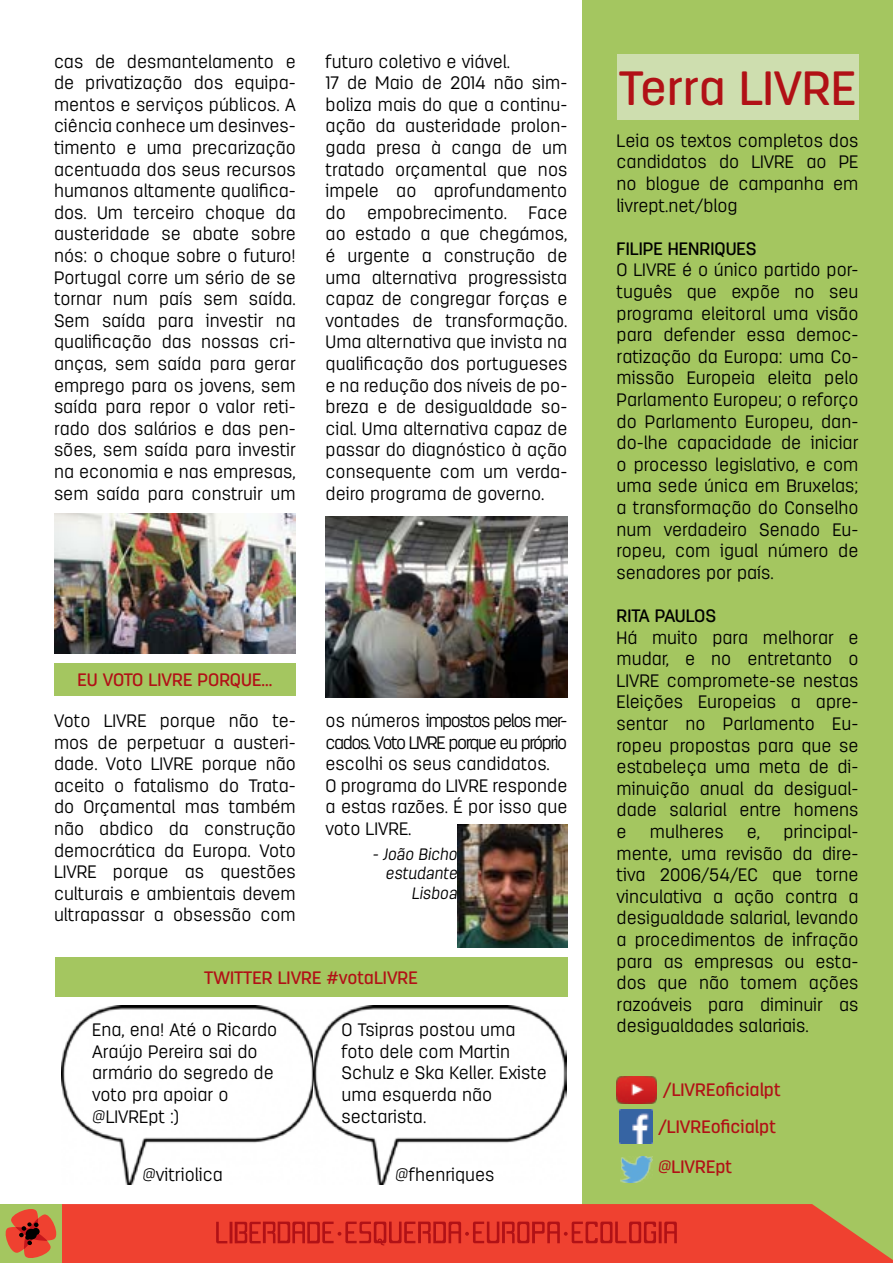
<style>
.page{position:relative;width:893px;height:1263px;background:#fff}
.page>*{position:absolute;margin:0;border:0;box-sizing:border-box;transform-origin:0 0}
.t1{font:500 48px "Antartida Rounded";color:#b11116}
.t2{font:300 18px/21.6px "Antartida Rounded";color:#000;text-align:justify}
.t3{font:500 18px "Antartida Rounded";color:#b11116}
.t4{font:500 18px "Antartida Rounded";color:#000}
.t5{font:italic 300 16.5px/19.8px "Antartida Rounded";color:#000;text-align:right}
</style>
<div class="page">
<div style="left:582px;top:0;width:311px;height:1263px;background:#a4c660"></div>
<img style="left:62px;top:1005px;width:504px;height:179px">
<div style="left:55px;top:958px;width:513px;height:39px;background:#a4c660"></div>
<div style="left:54px;top:663px;width:242px;height:32px;background:#a4c660"></div>
<svg style="left:62px;top:1204px;width:831px;height:59px;background:#ea4933"></svg>
<div style="left:0;top:1204px;width:62px;height:59px;background:#a4c660"></div>
<svg style="left:5px;top:1209px;width:52px;height:49px"></svg>
<svg style="left:216px;top:1222px;width:11px;height:21px"></svg>
<hr style="left:230px;top:1222px;width:2px;height:21px;background:#b11116">
<hr style="left:659px;top:1221px;width:3px;height:22px;background:#b11116">
<svg style="left:664px;top:1221px;width:13px;height:22px"></svg>
<svg style="left:235px;top:1221px;width:421px;height:24px;background:#d82f26"></svg>
<div style="left:617px;top:54px;width:241px;height:65px;background:#cedeaf"></div>
<img style="left:619px;top:1110px;width:33px;height:33px">
<img style="left:620px;top:1156px;width:32px;height:26px">
<img style="left:617px;top:1076px;width:39px;height:28px">
<img style="left:457px;top:824px;width:110px;height:123px">
<img style="left:326px;top:516px;width:241px;height:182px">
<img style="left:54px;top:514px;width:242px;height:139px">
<p class="t2" style="left:54px;top:51px;width:243px">cas de desmantelamento e de privatização dos equipa&shy;mentos e serviços públicos. A ciência conhece um desinves&shy;timento e uma precarização acentuada dos seus recursos humanos altamente qualifica&shy;dos. Um terceiro choque da austeridade se abate sobre nós: o choque sobre o futuro!<br>Portugal corre um sério de se tornar num país sem saída.<br>Sem saída para investir na qualificação das nossas cri&shy;anças, sem saída para gerar emprego para os jovens, sem saída para repor o valor reti&shy;rado dos salários e das pen&shy;sões, sem saída para investir na economia e nas empresas, sem saída para construir um</p>
<p class="t2" style="left:326px;top:51px;width:243px;text-align:left">futuro coletivo e viável.<br>17 de Maio de 2014 não sim&shy;boliza mais do que a continu&shy;ação da austeridade prolon&shy;gada presa à canga de um tratado orçamental que nos impele ao aprofundamento do empobrecimento. Face ao estado a que chegámos, é urgente a construção de uma alternativa progressista capaz de congregar forças e vontades de transformação.<br>Uma alternativa que invista na qualificação dos portugueses e na redução dos níveis de po&shy;breza e de desigualdade so&shy;cial. Uma alternativa capaz de passar do diagnóstico à ação consequente com um verda&shy;deiro programa de governo.</p>
<p class="t3" style="left:78px;top:669px;width:196px">EU VOTO LIVRE PORQUE...</p>
<p class="t2" style="left:54px;top:710px;width:243px">Voto LIVRE porque não te&shy;mos de perpetuar a austeri&shy;dade. Voto LIVRE porque não aceito o fatalismo do Trata&shy;do Orçamental mas também não abdico da construção democrática da Europa. Voto LIVRE porque as questões culturais e ambientais devem ultrapassar a obsessão com</p>
<p class="t2" style="left:326px;top:710px;width:243px;text-align:left">os números impostos pelos mer&shy;cados. Voto LIVRE porque eu próprio escolhi os seus candidatos.<br>O programa do LIVRE responde a estas razões. É por isso que voto LIVRE.</p>
<p class="t5" style="left:372px;top:844px;width:86px">- João Bicho estudante<br>Lisboa</p>
<p class="t3" style="left:204px;top:967px;width:215px">TWITTER LIVRE #votaLIVRE</p>
<p class="t2" style="left:92px;top:1019px;width:187px;text-align:left">Ena, ena! Até o Ricardo<br>Araújo Pereira sai do armário do segredo de voto pra apoiar o @LIVREpt :)</p>
<p class="t2" style="left:342px;top:1019px;width:207px;text-align:left">O Tsipras postou uma foto dele com Martin<br>Schulz e Ska Keller. Existe uma esquerda não sectarista.</p>
<h1 class="t1" style="left:619px;top:61px;width:239px">Terra LIVRE</h1>
<p class="t2" style="left:617px;top:130px;width:243px">Leia os textos completos dos candidatos do LIVRE ao PE no blogue de campanha em livrept.net/blog</p>
<p class="t4" style="left:617px;top:238px;width:142px">FILIPE HENRIQUES</p>
<p class="t2" style="left:617px;top:259px;width:243px">O LIVRE é o único partido por&shy;tuguês que expõe no seu programa eleitoral uma visão para defender essa democ&shy;ratização da Europa: uma Co&shy;missão Europeia eleita pelo Parlamento Europeu; o reforço do Parlamento Europeu, dan&shy;do-lhe capacidade de iniciar o processo legislativo, e com uma sede única em Bruxelas; a transformação do Conselho num verdadeiro Senado Eu&shy;ropeu, com igual número de senadores por país.</p>
<p class="t4" style="left:617px;top:606px;width:101px">RITA PAULOS</p>
<p class="t2" style="left:617px;top:627px;width:243px">Há muito para melhorar e mudar, e no entretanto o LIVRE compromete-se nestas Eleições Europeias a apre&shy;sentar no Parlamento Eu&shy;ropeu propostas para que se estabeleça uma meta de di&shy;minuição anual da desigual&shy;dade salarial entre homens e</p>
<p class="t2" style="left:617px;top:821px;width:243px;text-indent:167px">principal&shy;mente, uma revisão da dire&shy;tiva 2006/54/EC que torne vinculativa a ação contra a desigualdade salarial, levando a procedimentos de infração para as empresas ou esta&shy;dos que não tomem ações razoáveis para diminuir as desigualdades salariais.</p>
<p class="t2" style="left:650px;top:821px;width:75px">mulheres</p>
<p class="t2" style="left:747px;top:821px;width:15px">e,</p>
<p class="t3" style="left:663px;top:1080px;width:119px">/LIVREoficialpt</p>
<p class="t3" style="left:658px;top:1116px;width:119px">/LIVREoficialpt</p>
<p class="t2" style="left:142px;top:1164px;width:82px">@vitriolica</p>
<p class="t2" style="left:395px;top:1164px;width:101px">@fhenriques</p>
<p class="t3" style="left:658px;top:1157px;width:75px">@LIVREpt</p>
</div>
